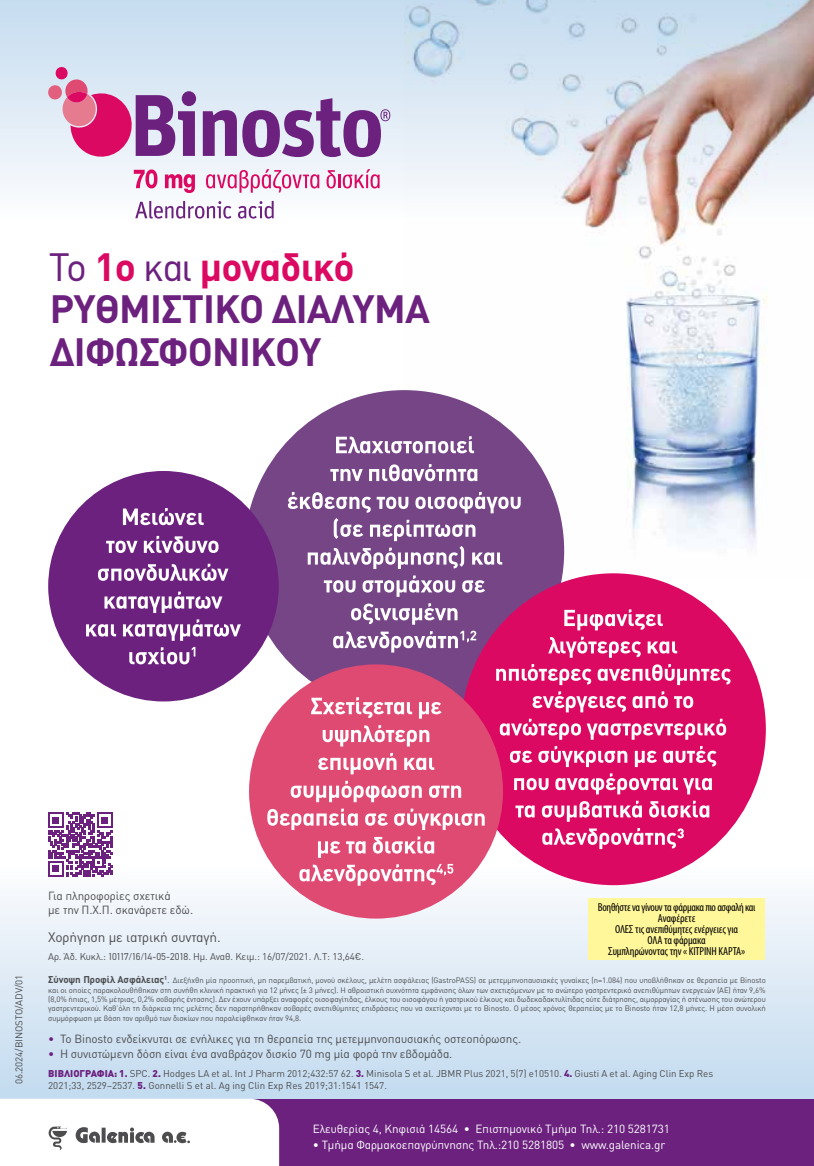
<style>
.page{position:relative;width:814px;height:1166px;background:#fff}
.page>*{position:absolute;margin:0;border:0;box-sizing:border-box;transform-origin:0 0}
.t1{font:700 39.02px/42.4px "DIN Pro";letter-spacing:-.02em;color:#6c217f}
.t2{font:13.65px "DIN Pro";letter-spacing:-.01em;color:#4d4d4f}
.t3{font:11.72px/14px "DIN Pro";letter-spacing:-.01em;color:#4d4d4f}
.t4{font:11.72px "DIN Pro";letter-spacing:-.01em;color:#fff}
.t5{font:condensed 11.55px/10.8px "Myriad Pro";letter-spacing:-.01em;color:#000;text-align:center}
.t6{font:9.8px/11.7px "DIN Pro";color:#4d4d4f}
.t7{font:7.88px/9.5px "DIN Pro";letter-spacing:-.01em;color:#4d4d4f;text-align:justify}
.s1{font-family:"CF Din";font-weight:400}
.s2{color:#db0962}
.s3{font-family:"CF Din"}
.s4{font-weight:700;font-size:9.8px}
.s5{font-size:9.8px}
.s6{color:#6c217f}
.s7{font-weight:900;color:#6c217f}
</style>
<div class="page">
<div style="left:0;top:1099px;width:814px;height:67px;background:#6c217f"></div>
<div style="left:0;top:847px;width:814px;height:252px;background:linear-gradient(to bottom,#fff,#c2daef)"></div>
<div style="left:0;top:0;width:814px;height:238px;background:linear-gradient(to bottom,#c5dbef,#fff)"></div>
<img style="left:404px;top:0;width:410px;height:578px">
<svg style="left:47px;top:66px;width:149px;height:95px;background:#c990ba"></svg>
<svg style="left:203px;top:98px;width:187px;height:59px;background:#a98abd"></svg>
<svg style="left:135px;top:201px;width:96px;height:18px"></svg>
<svg style="left:238px;top:201px;width:36px;height:18px"></svg>
<svg style="left:134px;top:169px;width:23px;height:19px"></svg>
<svg style="left:165px;top:174px;width:30px;height:19px"></svg>
<svg style="left:206px;top:169px;width:113px;height:24px"></svg>
<svg style="left:326px;top:169px;width:53px;height:19px"></svg>
<svg style="left:48px;top:812px;width:65px;height:65px"></svg>
<div style="left:588px;top:898px;width:177px;height:62px;background:#fff799"></div>
<div style="left:244px;top:390px;width:320px;height:322px;background:#754586;border-radius:50%"></div>
<div style="left:461px;top:573px;width:304px;height:312px;background:#db0962;border-radius:50%"></div>
<div style="left:48px;top:471px;width:231px;height:230px;background:#6c217f;border-radius:50%"></div>
<svg style="left:129px;top:647px;width:66px;height:17px"></svg>
<svg style="left:86px;top:619px;width:155px;height:22px"></svg>
<svg style="left:104px;top:591px;width:118px;height:22px"></svg>
<svg style="left:98px;top:564px;width:130px;height:17px"></svg>
<svg style="left:106px;top:536px;width:112px;height:17px"></svg>
<svg style="left:123px;top:508px;width:81px;height:17px"></svg>
<svg style="left:333px;top:631px;width:143px;height:21px"></svg>
<svg style="left:351px;top:603px;width:106px;height:22px"></svg>
<svg style="left:324px;top:575px;width:161px;height:22px"></svg>
<svg style="left:288px;top:492px;width:232px;height:77px"></svg>
<svg style="left:330px;top:464px;width:147px;height:17px"></svg>
<svg style="left:336px;top:436px;width:138px;height:17px"></svg>
<svg style="left:542px;top:828px;width:141px;height:21px"></svg>
<svg style="left:515px;top:801px;width:194px;height:21px"></svg>
<svg style="left:514px;top:773px;width:197px;height:21px"></svg>
<svg style="left:510px;top:746px;width:206px;height:21px"></svg>
<svg style="left:499px;top:719px;width:227px;height:21px"></svg>
<svg style="left:532px;top:691px;width:161px;height:21px"></svg>
<svg style="left:496px;top:664px;width:234px;height:21px"></svg>
<svg style="left:548px;top:637px;width:129px;height:21px"></svg>
<svg style="left:564px;top:609px;width:98px;height:21px"></svg>
<div style="left:249px;top:664px;width:254px;height:254px;background:#df4a73;border-radius:50%"></div>
<svg style="left:299px;top:864px;width:154px;height:22px"></svg>
<svg style="left:318px;top:836px;width:116px;height:22px"></svg>
<svg style="left:267px;top:808px;width:217px;height:22px"></svg>
<svg style="left:291px;top:781px;width:170px;height:21px"></svg>
<svg style="left:318px;top:753px;width:116px;height:21px"></svg>
<svg style="left:322px;top:725px;width:107px;height:21px"></svg>
<svg style="left:311px;top:697px;width:130px;height:22px"></svg>
<svg style="left:0;top:1099px;width:279px;height:67px;background:#f3f3f4"></svg>
<h1 class="t1" style="left:50px;top:244px;width:381px"><span class="s1">Το</span> <span class="s2">1ο</span> <span class="s1">και</span> <span class="s2">μοναδικό<br></span>ΡΥΘΜΙΣΤΙΚΟ ΔΙΑΛΥΜΑ<br>ΔΙΦΩΣΦΟΝΙΚΟΥ</h1>
<h3 class="t3" style="left:48px;top:888px;width:146px">Για πληροφορίες σχετικά<br>με την Π.Χ.Π. σκανάρετε εδώ.</h3>
<h2 class="t2" style="left:48px;top:928px;width:174px">Χορήγηση με ιατρική συνταγή.</h2>
<p class="t6" style="left:48px;top:950px;width:317px">Αρ. Άδ. Kυκλ.: <span class="s3">10117/16/14-05-2018</span>. Ημ. Aναθ. Kειμ.: 16/07/2021. Λ.Τ: 13,64€.</p>
<h3 class="t5" style="left:598px;top:902px;width:159px">Βοηθήστε να γίνουν τα φάρμακα πιο ασφαλή και<br>Αναφέρετε<br>ΟΛΕΣ τις ανεπιθύμητες ενέργειες για<br>ΟΛΑ τα φάρμακα<br>Συμπληρώνοντας την « ΚΙΤΡΙΝΗ ΚΑΡΤΑ»</h3>
<p class="t6" style="left:13px;top:1084px;width:111px;rotate:-90deg">06.2024/BINOSTO/ADV/01</p>
<p class="t7" style="left:48px;top:975px;width:719px"><span class="s4">Σύνοψη Προφίλ Ασφάλειας</span><sup>1</sup><span class="s5">.</span> Διεξήχθη μία προοπτική, μη παρεμβατική, μονού σκέλους, μελέτη ασφάλειας (GastroPASS) σε μετεμμηνοπαυσιακές γυναίκες (n=1.084) που υποβλήθηκαν σε θεραπεία με Binosto και οι οποίες παρακολουθήθηκαν στη συνήθη κλινική πρακτική για 12 μήνες (± 3 μήνες). Η αθροιστική συχνότητα εμφάνισης όλων των σχετιζόμενων με το ανώτερο γαστρεντερικό ανεπιθύμητων ενεργειών (ΑΕ) ήταν 9,6% (8,0% ήπιας, 1,5% μέτριας, 0,2% σοβαρής έντασης). Δεν έχουν υπάρξει αναφορές οισοφαγίτιδας, έλκους του οισοφάγου ή γαστρικού έλκους και δωδεκαδακτυλίτιδας ούτε διάτρησης, αιμορραγίας ή στένωσης του ανώτερου γαστρεντερικού. Καθ’όλη τη διάρκεια της μελέτης δεν παρατηρήθηκαν σοβαρές ανεπιθύμητες επιδράσεις που να σχετίζονται με το Binosto. Ο μέσος χρόνος θεραπείας με το Binosto ήταν 12,8 μήνες. Η μέση συνολική συμμόρφωση με βάση τον αριθμό των δισκίων που παραλείφθηκαν ήταν 94,8.</p>
<h3 class="t3" style="left:48px;top:1031px;width:474px"><span class="s6">•</span> Το Binosto ενδείκνυται σε ενήλικες για τη θεραπεία της μετεμμηνοπαυσιακής οστεοπόρωσης.</h3>
<h3 class="t3" style="left:48px;top:1046px;width:406px"><span class="s6">•</span> Η συνιστώμενη δόση είναι ένα αναβράζον δισκίο 70 mg μία φορά την εβδομάδα.</h3>
<p class="t6" style="left:48px;top:1067px;width:666px"><span class="s7">ΒΙΒΛΙΟΓΡΑΦΙΑ: 1.</span> SPC. <span class="s7">2.</span> Hodges LA et al. Int J Pharm 2012;432:57 62. <span class="s7">3.</span> Minisola S et al. JBMR Plus 2021, 5(7) e10510. <span class="s7">4.</span> Giusti A et al. Aging Clin Exp Res<br>2021;33, 2529–2537. <span class="s7">5.</span> Gonnelli S et al. Ag ing Clin Exp Res 2019;31:1541 1547.</p>
<h3 class="t4" style="left:313px;top:1120px;width:358px">Ελευθερίας 4, Κηφισιά 14564 • Επιστημονικό Τμήμα Tηλ.: 210 5281731</h3>
<h3 class="t4" style="left:313px;top:1136px;width:354px">• Τμήμα Φαρμακοεπαγρύπνησης Tηλ.:210 5281805 • www.galenica.gr</h3>
</div>
